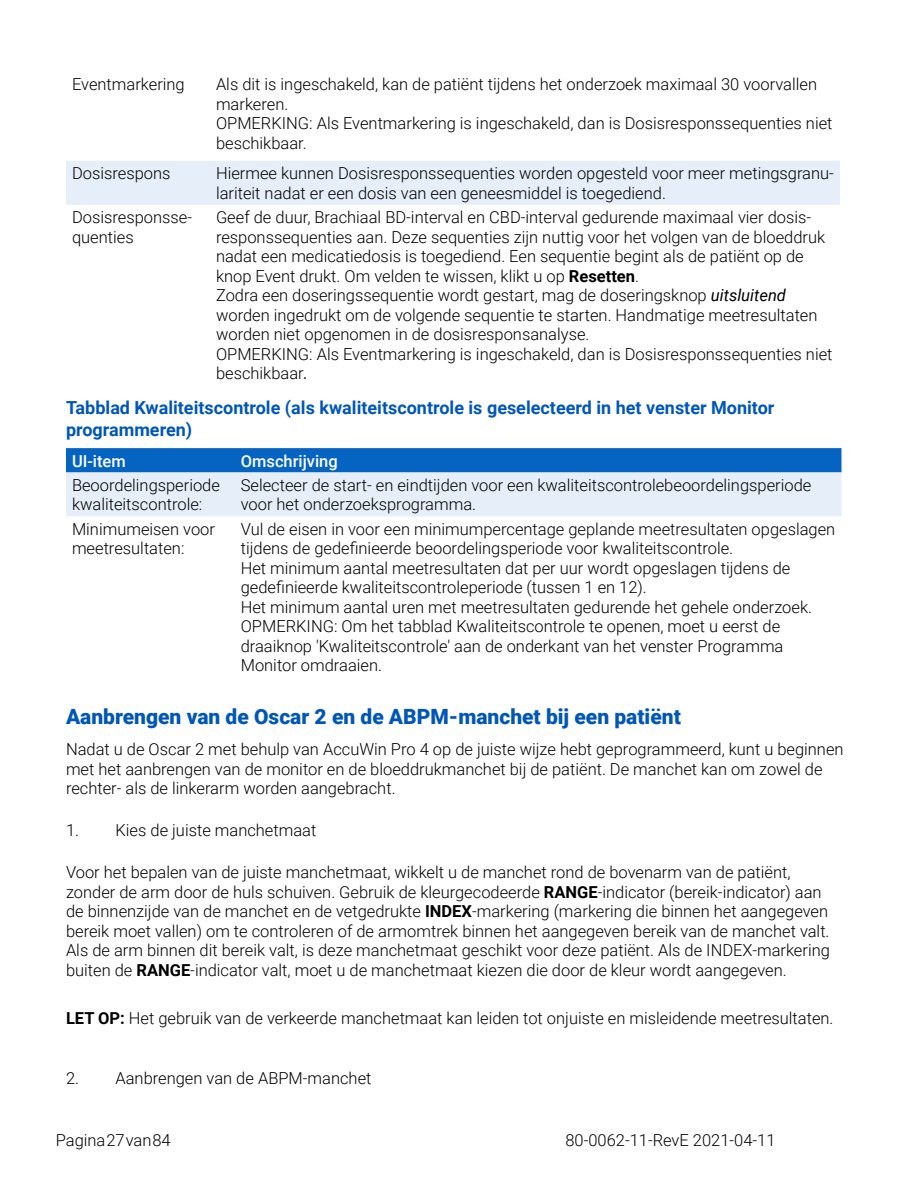
<style>
.page{position:relative;width:918px;height:1188px;background:#fff}
.page>*{position:absolute;margin:0;border:0;box-sizing:border-box;transform-origin:0 0}
.Heading_2{font:900 21px "Roboto";color:#0057b8}
.Heading_3{font:700 18px/22.5px "Roboto";color:#0057b9}
.WARNING_CAUTION_para{font:300 16.5px/19.5px "Roboto";color:#000}
.Table_HEader{font:500 16.5px "Roboto";color:#fff}
.s1{font-weight:700}
.s2{font-weight:400;font-style:italic}
</style>
<div class="page">
<div style="left:66px;top:161px;width:774px;height:44px;background:#e6eff9"></div>
<svg style="left:66px;top:448px;width:776px;height:68px;background:#96bde5"></svg>
<p class="WARNING_CAUTION_para" style="left:72px;top:74px;width:114px">Eventmarkering</p>
<p class="WARNING_CAUTION_para" style="left:216px;top:74px;width:603px">Als dit is ingeschakeld, kan de patiënt tijdens het onderzoek maximaal 30 voorvallen markeren.</p>
<p class="WARNING_CAUTION_para" style="left:216px;top:113px;width:618px">OPMERKING: Als Eventmarkering is ingeschakeld, dan is Dosisresponssequenties niet beschikbaar.</p>
<p class="WARNING_CAUTION_para" style="left:72px;top:163px;width:100px">Dosisrespons</p>
<p class="WARNING_CAUTION_para" style="left:216px;top:163px;width:619px">Hiermee kunnen Dosisresponssequenties worden opgesteld voor meer metingsgranu&shy;lariteit nadat er een dosis van een geneesmiddel is toegediend.</p>
<p class="WARNING_CAUTION_para" style="left:72px;top:207px;width:122px">Dosisresponsse&shy;quenties</p>
<p class="WARNING_CAUTION_para" style="left:216px;top:207px;width:611px">Geef de duur, Brachiaal BD-interval en CBD-interval gedurende maximaal vier dosis&shy;responssequenties aan. Deze sequenties zijn nuttig voor het volgen van de bloeddruk nadat een medicatiedosis is toegediend. Een sequentie begint als de patiënt op de knop Event drukt. Om velden te wissen, klikt u op <span class="s1">Resetten</span>.</p>
<p class="WARNING_CAUTION_para" style="left:216px;top:285px;width:603px">Zodra een doseringssequentie wordt gestart, mag de doseringsknop <span class="s2">uitsluitend </span>worden ingedrukt om de volgende sequentie te starten. Handmatige meetresultaten worden niet opgenomen in de dosisresponsanalyse.</p>
<p class="WARNING_CAUTION_para" style="left:216px;top:343px;width:618px">OPMERKING: Als Eventmarkering is ingeschakeld, dan is Dosisresponssequenties niet beschikbaar<span class="s2">.</span></p>
<p class="Heading_3" style="left:66px;top:395px;width:710px">Tabblad Kwaliteitscontrole (als kwaliteitscontrole is geselecteerd in het venster Monitor programmeren)</p>
<p class="Table_HEader" style="left:72px;top:449px;width:55px">UI-item</p>
<p class="Table_HEader" style="left:241px;top:449px;width:99px">Omschrijving</p>
<p class="WARNING_CAUTION_para" style="left:72px;top:475px;width:150px">Beoordelingsperiode kwaliteitscontrole:</p>
<p class="WARNING_CAUTION_para" style="left:241px;top:475px;width:572px">Selecteer de start- en eindtijden voor een kwaliteitscontrolebeoordelingsperiode voor het onderzoeksprogramma.</p>
<p class="WARNING_CAUTION_para" style="left:72px;top:519px;width:145px">Minimumeisen voor meetresultaten:</p>
<p class="WARNING_CAUTION_para" style="left:241px;top:519px;width:596px">Vul de eisen in voor een minimumpercentage geplande meetresultaten opgeslagen tijdens de gedefinieerde beoordelingsperiode voor kwaliteitscontrole.</p>
<p class="WARNING_CAUTION_para" style="left:241px;top:558px;width:551px">Het minimum aantal meetresultaten dat per uur wordt opgeslagen tijdens de gedefinieerde kwaliteitscontroleperiode (tussen 1 en 12).</p>
<p class="WARNING_CAUTION_para" style="left:241px;top:597px;width:573px">Het minimum aantal uren met meetresultaten gedurende het gehele onderzoek.</p>
<p class="WARNING_CAUTION_para" style="left:241px;top:616px;width:544px">OPMERKING: Om het tabblad Kwaliteitscontrole te openen, moet u eerst de draaiknop 'Kwaliteitscontrole' aan de onderkant van het venster Programma<br>Monitor omdraaien.</p>
<p class="Heading_2" style="left:66px;top:702px;width:616px">Aanbrengen van de Oscar 2 en de ABPM-manchet bij een patiënt</p>
<p class="WARNING_CAUTION_para" style="left:66px;top:739px;width:779px">Nadat u de Oscar 2 met behulp van AccuWin Pro 4 op de juiste wijze hebt geprogrammeerd, kunt u beginnen met het aanbrengen van de monitor en de bloeddrukmanchet bij de patiënt. De manchet kan om zowel de rechter- als de linkerarm worden aangebracht.</p>
<p class="WARNING_CAUTION_para" style="left:66px;top:820px;width:252px">1. Kies de juiste manchetmaat</p>
<p class="WARNING_CAUTION_para" style="left:66px;top:862px;width:765px">Voor het bepalen van de juiste manchetmaat, wikkelt u de manchet rond de bovenarm van de patiënt, zonder de arm door de huls schuiven. Gebruik de kleurgecodeerde <span class="s1">RANGE</span>-indicator (bereik-indicator) aan de binnenzijde van de manchet en de vetgedrukte <span class="s1">INDEX</span>-markering (markering die binnen het aangegeven bereik moet vallen) om te controleren of de armomtrek binnen het aangegeven bereik van de manchet valt.<br>Als de arm binnen dit bereik valt, is deze manchetmaat geschikt voor deze patiënt. Als de INDEX-markering buiten de <span class="s1">RANGE</span>-indicator valt, moet u de manchetmaat kiezen die door de kleur wordt aangegeven.</p>
<p class="WARNING_CAUTION_para" style="left:66px;top:1008px;width:769px"><span class="s1">LET OP:</span> Het gebruik van de verkeerde manchetmaat kan leiden tot onjuiste en misleidende meetresultaten.</p>
<p class="WARNING_CAUTION_para" style="left:66px;top:1068px;width:307px">2. Aanbrengen van de ABPM-manchet</p>
<p class="WARNING_CAUTION_para" style="left:56px;top:1130px;width:116px">Pagina 27 van 84</p>
<p class="WARNING_CAUTION_para" style="left:565px;top:1130px;width:212px">80-0062-11-RevE 2021-04-11</p>
</div>
